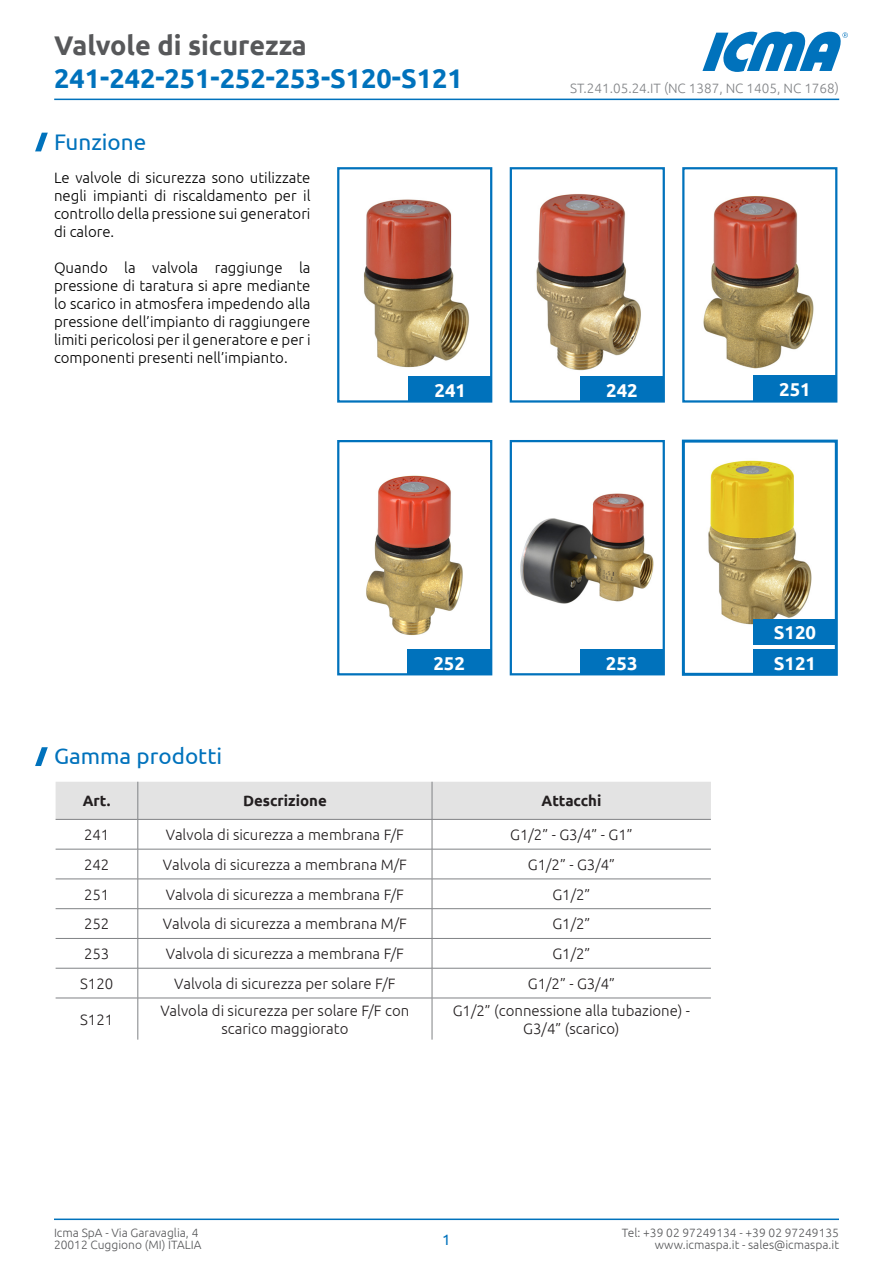
<style>
.page{position:relative;width:893px;height:1263px;background:#fff}
.page>*{position:absolute;margin:0;border:0;box-sizing:border-box;transform-origin:0 0}
.t1{font:700 27px "Ubuntu";color:#0072bc}
.t2{font:700 27px "Ubuntu";color:#57585a}
.t3{font:22.5px "Ubuntu";color:#0072bc}
.t4{font:700 18.6px/30.2px "Ubuntu";color:#fff}
.t5{font:300 15px/18px "Ubuntu";color:#231f20;text-align:center}
.t6{font:300 15px/18px "Ubuntu";color:#000;text-align:justify}
.t7{font:700 15px "Ubuntu";color:#231f20}
.t8{font:15px "Ubuntu";color:#0072bc}
.t9{font:300 13.5px "Ubuntu";color:#808285}
.t10{font:300 12px/12px "Ubuntu";color:#57585a}
</style>
<div class="page">
<svg style="left:702px;top:32px;width:146px;height:40px"></svg>
<hr style="left:54px;top:99px;width:785px;height:1px;background:#0072bc">
<hr style="left:54px;top:1218px;width:785px;height:2px;background:#0072bc">
<svg style="left:35px;top:133px;width:13px;height:18px"></svg>
<svg style="left:35px;top:747px;width:13px;height:19px"></svg>
<div style="left:56px;top:782px;width:655px;height:37px;background:#e3e3e3"></div>
<hr style="left:138px;top:782px;width:1px;height:37px;background:#808285">
<hr style="left:432px;top:782px;width:1px;height:37px;background:#808285">
<hr style="left:56px;top:819px;width:82px;height:1px;background:#808285">
<hr style="left:138px;top:819px;width:294px;height:1px;background:#808285">
<hr style="left:138px;top:819px;width:1px;height:30px;background:#808285">
<hr style="left:432px;top:819px;width:279px;height:1px;background:#808285">
<hr style="left:432px;top:819px;width:1px;height:30px;background:#808285">
<hr style="left:56px;top:849px;width:82px;height:1px;background:#808285">
<hr style="left:138px;top:849px;width:294px;height:1px;background:#808285">
<hr style="left:138px;top:849px;width:1px;height:30px;background:#808285">
<hr style="left:432px;top:849px;width:279px;height:1px;background:#808285">
<hr style="left:432px;top:849px;width:1px;height:30px;background:#808285">
<hr style="left:56px;top:879px;width:82px;height:1px;background:#808285">
<hr style="left:138px;top:879px;width:294px;height:1px;background:#808285">
<hr style="left:432px;top:879px;width:279px;height:1px;background:#808285">
<hr style="left:56px;top:908px;width:82px;height:1px;background:#808285">
<hr style="left:138px;top:908px;width:294px;height:1px;background:#808285">
<hr style="left:432px;top:908px;width:279px;height:1px;background:#808285">
<hr style="left:56px;top:938px;width:82px;height:1px;background:#808285">
<hr style="left:138px;top:938px;width:294px;height:1px;background:#808285">
<svg style="left:138px;top:879px;width:1px;height:89px"></svg>
<hr style="left:432px;top:938px;width:279px;height:1px;background:#808285">
<svg style="left:432px;top:879px;width:1px;height:89px"></svg>
<hr style="left:56px;top:968px;width:82px;height:1px;background:#808285">
<hr style="left:138px;top:968px;width:294px;height:1px;background:#808285">
<hr style="left:138px;top:968px;width:1px;height:30px;background:#808285">
<hr style="left:432px;top:968px;width:279px;height:1px;background:#808285">
<hr style="left:432px;top:968px;width:1px;height:30px;background:#808285">
<hr style="left:56px;top:998px;width:82px;height:1px;background:#808285">
<hr style="left:138px;top:998px;width:294px;height:1px;background:#808285">
<hr style="left:138px;top:998px;width:1px;height:42px;background:#808285">
<hr style="left:432px;top:998px;width:279px;height:1px;background:#808285">
<hr style="left:432px;top:998px;width:1px;height:42px;background:#808285">
<img style="left:364px;top:199px;width:105px;height:169px">
<div style="left:337px;top:167px;width:155px;height:236px;border:2px solid #0072bc"></div>
<div style="left:409px;top:377px;width:83px;height:25px;background:#0072bc"></div>
<img style="left:366px;top:475px;width:97px;height:160px">
<div style="left:337px;top:440px;width:155px;height:235px;border:2px solid #0072bc"></div>
<div style="left:407px;top:650px;width:84px;height:25px;background:#0072bc"></div>
<img style="left:536px;top:194px;width:105px;height:177px">
<div style="left:510px;top:167px;width:155px;height:236px;border:2px solid #0072bc"></div>
<div style="left:580px;top:377px;width:84px;height:25px;background:#0072bc"></div>
<img style="left:520px;top:493px;width:134px;height:111px">
<div style="left:510px;top:440px;width:155px;height:235px;border:2px solid #0072bc"></div>
<div style="left:580px;top:650px;width:83px;height:25px;background:#0072bc"></div>
<img style="left:703px;top:196px;width:111px;height:173px">
<div style="left:682px;top:167px;width:155px;height:236px;border:2px solid #0072bc"></div>
<div style="left:753px;top:376px;width:84px;height:25px;background:#0072bc"></div>
<img style="left:708px;top:460px;width:104px;height:165px">
<div style="left:682px;top:440px;width:156px;height:236px;border:3px solid #0072bc"></div>
<div style="left:753px;top:619px;width:84px;height:26px;background:#0072bc"></div>
<div style="left:753px;top:650px;width:84px;height:25px;background:#0072bc"></div>
<h1 class="t2" style="left:54px;top:29px;width:254px">Valvole di sicurezza</h1>
<h1 class="t1" style="left:54px;top:62px;width:410px">241-242-251-252-253-S120-S121</h1>
<h2 class="t3" style="left:54px;top:128px;width:94px">Funzione</h2>
<p class="t6" style="left:54px;top:168px;width:258px">Le valvole di sicurezza sono utilizzate negli impianti di riscaldamento per il controllo della pressione sui generatori di calore.</p>
<p class="t6" style="left:54px;top:258px;width:258px">Quando la valvola raggiunge la pressione di taratura si apre mediante lo scarico in atmosfera impedendo alla pressione dell’impianto di raggiungere limiti pericolosi per il generatore e per i componenti presenti nell’impianto.</p>
<h2 class="t3" style="left:54px;top:742px;width:170px">Gamma prodotti</h2>
<p class="t4" style="left:434px;top:375px;width:33px">241</p>
<p class="t4" style="left:433px;top:647px;width:33px">252</p>
<p class="t9" style="left:570px;top:80px;width:270px">ST.241.05.24.IT (NC 1387, NC 1405, NC 1768)</p>
<p class="t4" style="left:606px;top:375px;width:33px">242</p>
<p class="t4" style="left:606px;top:647px;width:33px">253</p>
<p class="t4" style="left:779px;top:374px;width:33px">251</p>
<p class="t4" style="left:774px;top:617px;width:44px">S120<br>S121</p>
<p class="t7" style="left:83px;top:792px;width:29px">Art.</p>
<p class="t7" style="left:243px;top:792px;width:85px">Descrizione</p>
<p class="t7" style="left:541px;top:792px;width:61px">Attacchi</p>
<p class="t5" style="left:84px;top:825px;width:27px">241</p>
<p class="t5" style="left:166px;top:825px;width:240px">Valvola di sicurezza a membrana F/F</p>
<p class="t5" style="left:510px;top:825px;width:124px">G1/2” - G3/4” - G1”</p>
<p class="t5" style="left:84px;top:855px;width:27px">242</p>
<p class="t5" style="left:163px;top:855px;width:245px">Valvola di sicurezza a membrana M/F</p>
<p class="t5" style="left:528px;top:855px;width:89px">G1/2” - G3/4”</p>
<p class="t5" style="left:84px;top:885px;width:27px">251</p>
<p class="t5" style="left:166px;top:885px;width:240px">Valvola di sicurezza a membrana F/F</p>
<p class="t5" style="left:552px;top:885px;width:40px">G1/2”</p>
<p class="t5" style="left:84px;top:915px;width:27px">252</p>
<p class="t5" style="left:163px;top:915px;width:245px">Valvola di sicurezza a membrana M/F</p>
<p class="t5" style="left:552px;top:915px;width:40px">G1/2”</p>
<p class="t5" style="left:84px;top:944px;width:27px">253</p>
<p class="t5" style="left:166px;top:944px;width:240px">Valvola di sicurezza a membrana F/F</p>
<p class="t5" style="left:552px;top:944px;width:40px">G1/2”</p>
<p class="t5" style="left:80px;top:974px;width:35px">S120</p>
<p class="t5" style="left:174px;top:974px;width:223px">Valvola di sicurezza per solare F/F</p>
<p class="t5" style="left:528px;top:974px;width:89px">G1/2” - G3/4”</p>
<p class="t5" style="left:80px;top:1010px;width:35px">S121</p>
<p class="t5" style="left:160px;top:1001px;width:250px">Valvola di sicurezza per solare F/F con scarico maggiorato</p>
<p class="t5" style="left:453px;top:1001px;width:239px">G1/2” (connessione alla tubazione) -<br>G3/4” (scarico)</p>
<p class="t10" style="left:54px;top:1226px;width:149px">Icma SpA - Via Garavaglia, 4<br>20012 Cuggiono (MI) ITALIA</p>
<p class="t10" style="left:622px;top:1226px;width:219px">Tel: +39 02 97249134 - +39 02 97249135</p>
<p class="t8" style="left:442px;top:1230px;width:10px">1</p>
<p class="t10" style="left:655px;top:1238px;width:186px">www.icmaspa.it - sales@icmaspa.it</p>
</div>
